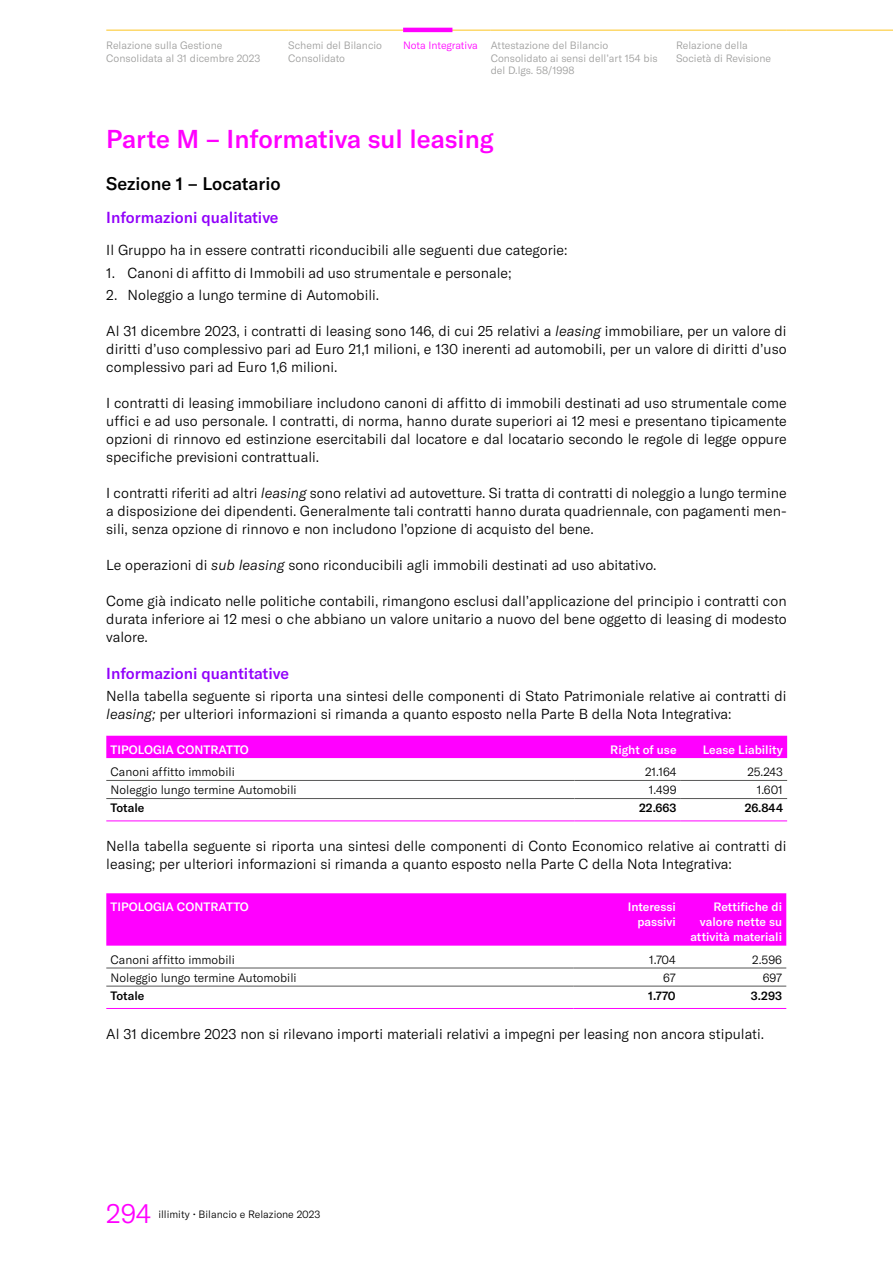
<style>
.page{position:relative;width:893px;height:1263px;background:#fff}
.page>*{position:absolute;margin:0;border:0;box-sizing:border-box;transform-origin:0 0}
.t1{font:300 27px "GT America";color:#f0f}
.t2{font:500 25.5px "GT America";color:#f0f}
.t3{font:500 18px "GT America";color:#000}
.t4{font:500 15.75px "GT America";color:#9100fa}
.t5{font:300 14.25px/18px "GT America";color:#000;text-align:justify}
.t6{font:300 12px "GT America";color:#000}
.t7{font:500 12px/15px "GT America";color:#fff;text-align:right}
.t8{font:500 12px "GT America";color:#000}
.t9{font:300 10.5px/12.6px "GT America";color:#9d9d9c}
.t10{font:300 10.5px "GT America";color:#000}
.s1{color:#f0f}
.s2{font-style:italic}
</style>
<div class="page">
<hr style="left:106px;top:30px;width:182px;height:1px;background:#fdc41f">
<hr style="left:288px;top:30px;width:115px;height:1px;background:#fdc41f">
<hr style="left:403px;top:30px;width:88px;height:1px;background:#fdc41f">
<hr style="left:491px;top:30px;width:185px;height:1px;background:#fdc41f">
<hr style="left:676px;top:30px;width:110px;height:1px;background:#fdc41f">
<hr style="left:786px;top:30px;width:107px;height:1px;background:#fdc41f">
<hr style="left:403px;top:28px;width:49px;height:4px;background:#f0f">
<div style="left:106px;top:736px;width:681px;height:22px;background:#f0f"></div>
<hr style="left:106px;top:820px;width:468px;height:1px;background:#f0f">
<hr style="left:574px;top:820px;width:107px;height:1px;background:#f0f">
<hr style="left:681px;top:820px;width:106px;height:1px;background:#f0f">
<hr style="left:106px;top:780px;width:468px;height:1px;background:#575756">
<hr style="left:574px;top:780px;width:107px;height:1px;background:#575756">
<hr style="left:681px;top:780px;width:106px;height:1px;background:#575756">
<hr style="left:106px;top:798px;width:468px;height:1px;background:#575756">
<hr style="left:574px;top:798px;width:107px;height:1px;background:#575756">
<hr style="left:681px;top:798px;width:106px;height:1px;background:#575756">
<div style="left:106px;top:893px;width:680px;height:53px;background:#f0f"></div>
<hr style="left:106px;top:968px;width:468px;height:1px;background:#575756">
<hr style="left:574px;top:968px;width:106px;height:1px;background:#575756">
<hr style="left:680px;top:968px;width:106px;height:1px;background:#575756">
<hr style="left:106px;top:1008px;width:468px;height:1px;background:#f0f">
<hr style="left:574px;top:1008px;width:106px;height:1px;background:#f0f">
<hr style="left:680px;top:1008px;width:106px;height:1px;background:#f0f">
<hr style="left:106px;top:986px;width:468px;height:1px;background:#575756">
<hr style="left:574px;top:986px;width:106px;height:1px;background:#575756">
<hr style="left:680px;top:986px;width:106px;height:1px;background:#575756">
<p class="t9" style="left:106px;top:39px;width:156px">Relazione sulla Gestione<br>Consolidata al 31 dicembre 2023</p>
<p class="t9" style="left:288px;top:39px;width:95px">Schemi del Bilancio<br>Consolidato</p>
<p class="t9" style="left:491px;top:39px;width:168px;text-indent:-88px"><span class="s1">Nota Integrativa</span> Attestazione del Bilancio<br>Consolidato ai sensi dell’art 154 bis del D.lgs. 58/1998</p>
<p class="t9" style="left:676px;top:39px;width:96px">Relazione della<br>Società di Revisione</p>
<h2 class="t2" style="left:106px;top:124px;width:389px">Parte M – Informativa sul leasing</h2>
<p class="t3" style="left:106px;top:173px;width:176px">Sezione 1 – Locatario</p>
<p class="t4" style="left:106px;top:207px;width:174px">Informazioni qualitative</p>
<p class="t5" style="left:106px;top:241px;width:463px">Il Gruppo ha in essere contratti riconducibili alle seguenti due categorie:</p>
<p class="t5" style="left:106px;top:264px;width:407px">1. Canoni di affitto di Immobili ad uso strumentale e personale;</p>
<p class="t5" style="left:106px;top:286px;width:274px">2. Noleggio a lungo termine di Automobili.</p>
<p class="t5" style="left:106px;top:322px;width:682px">Al 31 dicembre 2023, i contratti di leasing sono 146, di cui 25 relativi a <span class="s2">leasing</span> immobiliare, per un valore di diritti d’uso complessivo pari ad Euro 21,1 milioni, e 130 inerenti ad automobili, per un valore di diritti d’uso complessivo pari ad Euro 1,6 milioni.</p>
<p class="t5" style="left:106px;top:394px;width:682px">I contratti di leasing immobiliare includono canoni di affitto di immobili destinati ad uso strumentale come uffici e ad uso personale. I contratti, di norma, hanno durate superiori ai 12 mesi e presentano tipicamente opzioni di rinnovo ed estinzione esercitabili dal locatore e dal locatario secondo le regole di legge oppure specifiche previsioni contrattuali.</p>
<p class="t5" style="left:106px;top:484px;width:682px">I contratti riferiti ad altri <span class="s2">leasing</span> sono relativi ad autovetture. Si tratta di contratti di noleggio a lungo termine a disposizione dei dipendenti. Generalmente tali contratti hanno durata quadriennale, con pagamenti men&shy;sili, senza opzione di rinnovo e non includono l’opzione di acquisto del bene.</p>
<p class="t5" style="left:106px;top:556px;width:552px">Le operazioni di <span class="s2">sub leasing</span> sono riconducibili agli immobili destinati ad uso abitativo.</p>
<p class="t5" style="left:106px;top:592px;width:682px">Come già indicato nelle politiche contabili, rimangono esclusi dall’applicazione del principio i contratti con durata inferiore ai 12 mesi o che abbiano un valore unitario a nuovo del bene oggetto di leasing di modesto valore.</p>
<p class="t4" style="left:106px;top:664px;width:184px">Informazioni quantitative</p>
<p class="t5" style="left:106px;top:687px;width:682px">Nella tabella seguente si riporta una sintesi delle componenti di Stato Patrimoniale relative ai contratti di <span class="s2">leasing;</span> per ulteriori informazioni si rimanda a quanto esposto nella Parte B della Nota Integrativa:</p>
<p class="t7" style="left:111px;top:742px;width:140px">TIPOLOGIA CONTRATTO</p>
<p class="t7" style="left:610px;top:742px;width:68px">Right of use</p>
<p class="t7" style="left:703px;top:742px;width:82px">Lease Liability</p>
<p class="t6" style="left:111px;top:765px;width:126px">Canoni affitto immobili</p>
<p class="t6" style="left:645px;top:765px;width:33px">21.164</p>
<p class="t6" style="left:747px;top:765px;width:37px">25.243</p>
<p class="t6" style="left:111px;top:783px;width:188px">Noleggio lungo termine Automobili</p>
<p class="t6" style="left:649px;top:783px;width:29px">1.499</p>
<p class="t6" style="left:757px;top:783px;width:28px">1.601</p>
<p class="t8" style="left:111px;top:801px;width:35px">Totale</p>
<p class="t8" style="left:639px;top:801px;width:39px">22.663</p>
<p class="t8" style="left:745px;top:801px;width:40px">26.844</p>
<p class="t5" style="left:106px;top:837px;width:682px">Nella tabella seguente si riporta una sintesi delle componenti di Conto Economico relative ai contratti di leasing; per ulteriori informazioni si rimanda a quanto esposto nella Parte C della Nota Integrativa:</p>
<p class="t7" style="left:111px;top:899px;width:140px">TIPOLOGIA CONTRATTO</p>
<p class="t7" style="left:628px;top:899px;width:49px">Interessi passivi</p>
<p class="t7" style="left:690px;top:899px;width:93px">Rettifiche di valore nette su attività materiali</p>
<p class="t6" style="left:111px;top:952px;width:126px">Canoni affitto immobili</p>
<p class="t6" style="left:649px;top:952px;width:28px">1.704</p>
<p class="t6" style="left:752px;top:952px;width:31px">2.596</p>
<p class="t6" style="left:111px;top:971px;width:188px">Noleggio lungo termine Automobili</p>
<p class="t6" style="left:663px;top:971px;width:14px">67</p>
<p class="t6" style="left:763px;top:971px;width:21px">697</p>
<p class="t8" style="left:111px;top:988px;width:35px">Totale</p>
<p class="t8" style="left:648px;top:988px;width:29px">1.770</p>
<p class="t8" style="left:751px;top:988px;width:33px">3.293</p>
<p class="t5" style="left:106px;top:1025px;width:659px">Al 31 dicembre 2023 non si rilevano importi materiali relativi a impegni per leasing non ancora stipulati.</p>
<h1 class="t1" style="left:106px;top:1197px;width:46px">294</h1>
<p class="t10" style="left:158px;top:1208px;width:163px">illimity • Bilancio e Relazione 2023</p>
</div>
